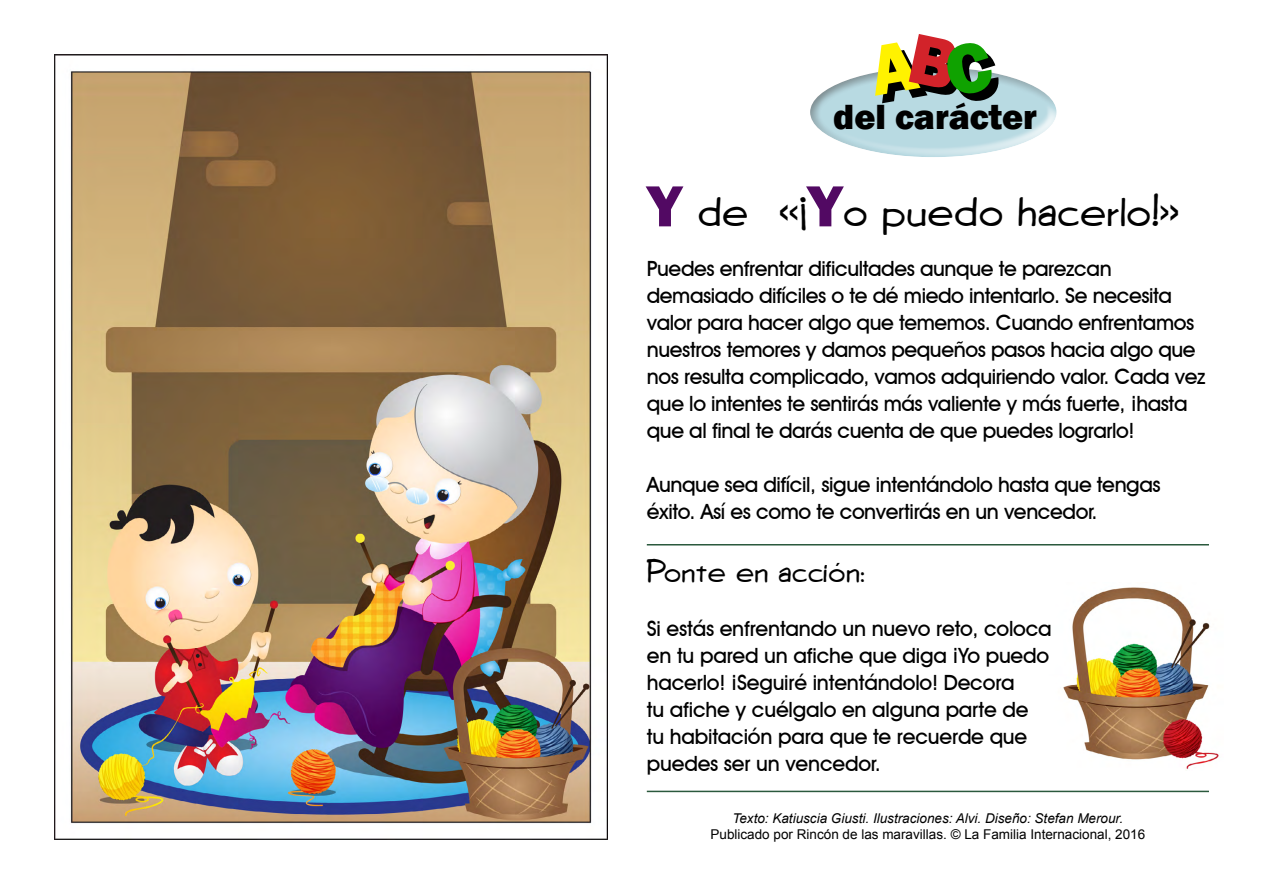
<style>
.page{position:relative;width:1263px;height:893px;background:#fff}
.page>*{position:absolute;margin:0;border:0;box-sizing:border-box;transform-origin:0 0}
.Plain_Text{font:47.4px "Comic 3 Normal";color:#000}
.Plain_Text-2{font:800 36px "Franklin Gothic";color:#000}
.Plain_Text-3{font:33px "Comic 3 Normal";color:#000}
.t1{font:500 21px/27px "Avant Garde IT Cby BT";letter-spacing:-.02em;color:#000}
.t2{font:13.5px "Arial";color:#000}
.t3{font:italic 13.5px "Arial";color:#000}
.s1{font-family:"Franklin Gothic";font-weight:800;font-size:59.85px;color:#520963}
</style>
<div class="page">
<img style="left:54px;top:54px;width:554px;height:785px">
<img style="left:1063px;top:587px;width:156px;height:182px">
<hr style="left:647px;top:544px;width:562px;height:1px;background:#2b593d">
<hr style="left:647px;top:791px;width:562px;height:1px;background:#2b593d">
<div style="left:799px;top:57px;width:259px;height:101px;background:#000;opacity:.75"></div>
<svg style="left:873px;top:57px;width:130px;height:48px"></svg>
<p class="Plain_Text-2" style="left:833px;top:94px;width:205px">del carácter</p>
<p class="Plain_Text" style="left:647px;top:184px;width:534px"><span class="s1">Y</span> de «¡<span class="s1">Y</span>o puedo hacerlo!»</p>
<p class="t1" style="left:647px;top:254px;width:560px">Puedes enfrentar dificultades aunque te parezcan demasiado difíciles o te dé miedo intentarlo. Se necesita valor para hacer algo que tememos. Cuando enfrentamos nuestros temores y damos pequeños pasos hacia algo que nos resulta complicado, vamos adquiriendo valor. Cada vez que lo intentes te sentirás más valiente y más fuerte, ¡hasta que al final te darás cuenta de que puedes lograrlo!</p>
<p class="t1" style="left:647px;top:470px;width:515px">Aunque sea difícil, sigue intentándolo hasta que tengas éxito. Así es como te convertirás en un vencedor.</p>
<p class="Plain_Text-3" style="left:647px;top:553px;width:220px">Ponte en acción:</p>
<p class="t1" style="left:647px;top:615px;width:406px">Si estás enfrentando un nuevo reto, coloca en tu pared un afiche que diga ¡Yo puedo hacerlo! ¡Seguiré intentándolo! Decora<br>tu afiche y cuélgalo en alguna parte de<br>tu habitación para que te recuerde que puedes ser un vencedor.</p>
<p class="t3" style="left:732px;top:809px;width:392px">Texto: Katiuscia Giusti. Ilustraciones: Alvi. Diseño: Stefan Merour.</p>
<p class="t2" style="left:710px;top:825px;width:436px">Publicado por Rincón de las maravillas. © La Familia Internacional, 2016</p>
</div>
